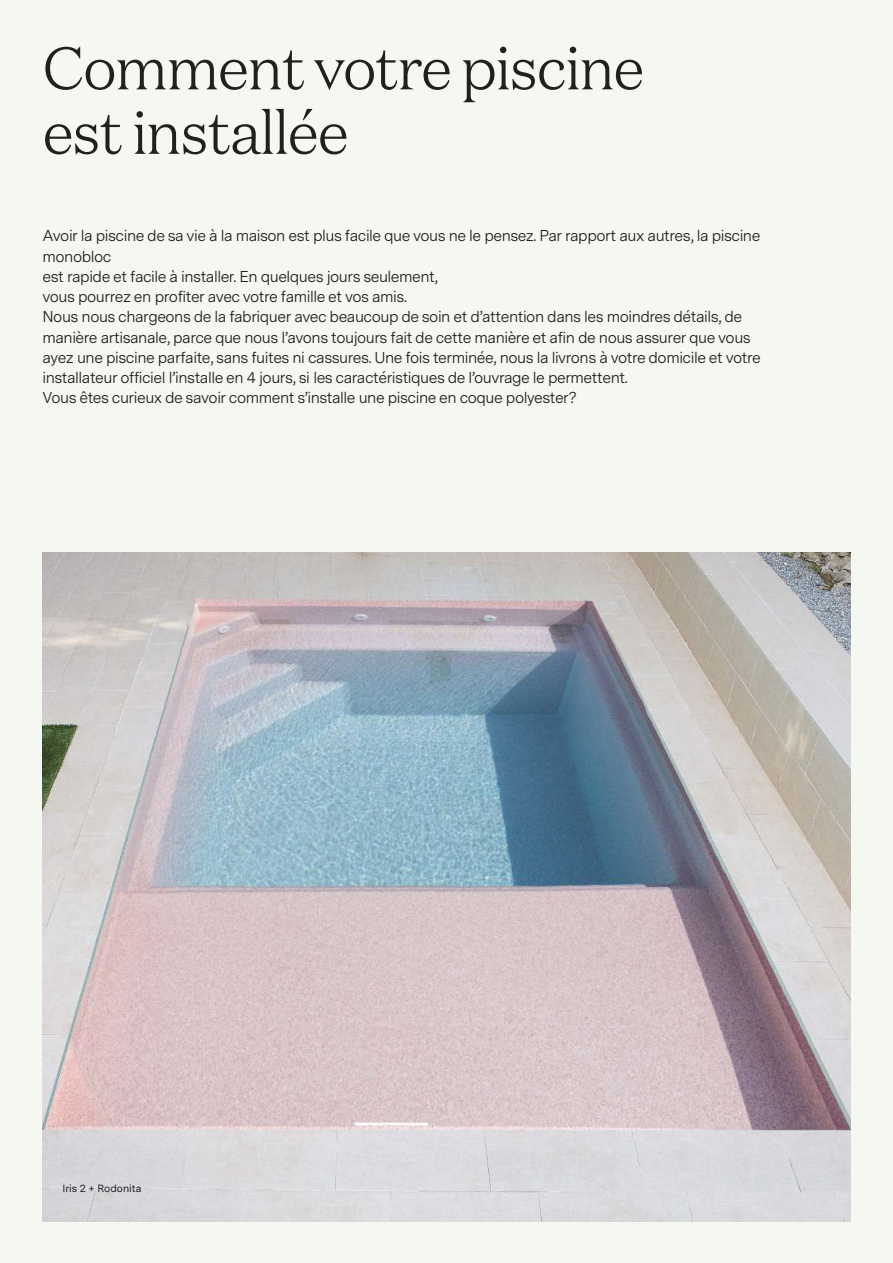
<style>
.page{position:relative;width:893px;height:1263px;background:#f5f8f0}
.page>*{position:absolute;margin:0;border:0;box-sizing:border-box;transform-origin:0 0}
.t1{font:300 60px/64.5px "Domaine Text";letter-spacing:-.03em;color:#231f20}
.t2{font:15.75px/20.2px "Messina Sans";letter-spacing:-.03em;color:#231f20}
.t3{font:10.5px "Messina Sans";color:#231f20}
</style>
<div class="page">
<img style="left:43px;top:553px;width:808px;height:668px">
<h1 class="t1" style="left:43px;top:35px;width:603px">Comment votre piscine est installée</h1>
<p class="t2" style="left:43px;top:225px;width:720px">Avoir la piscine de sa vie à la maison est plus facile que vous ne le pensez. Par rapport aux autres, la piscine monobloc<br>est rapide et facile à installer. En quelques jours seulement,<br>vous pourrez en profiter avec votre famille et vos amis.<br>Nous nous chargeons de la fabriquer avec beaucoup de soin et d’attention dans les moindres détails, de manière artisanale, parce que nous l’avons toujours fait de cette manière et afin de nous assurer que vous ayez une piscine parfaite, sans fuites ni cassures. Une fois terminée, nous la livrons à votre domicile et votre installateur officiel l’installe en 4 jours, si les caractéristiques de l’ouvrage le permettent.<br>Vous êtes curieux de savoir comment s’installe une piscine en coque polyester?</p>
<p class="t3" style="left:62px;top:1181px;width:81px">Iris 2 + Rodonita</p>
</div>
